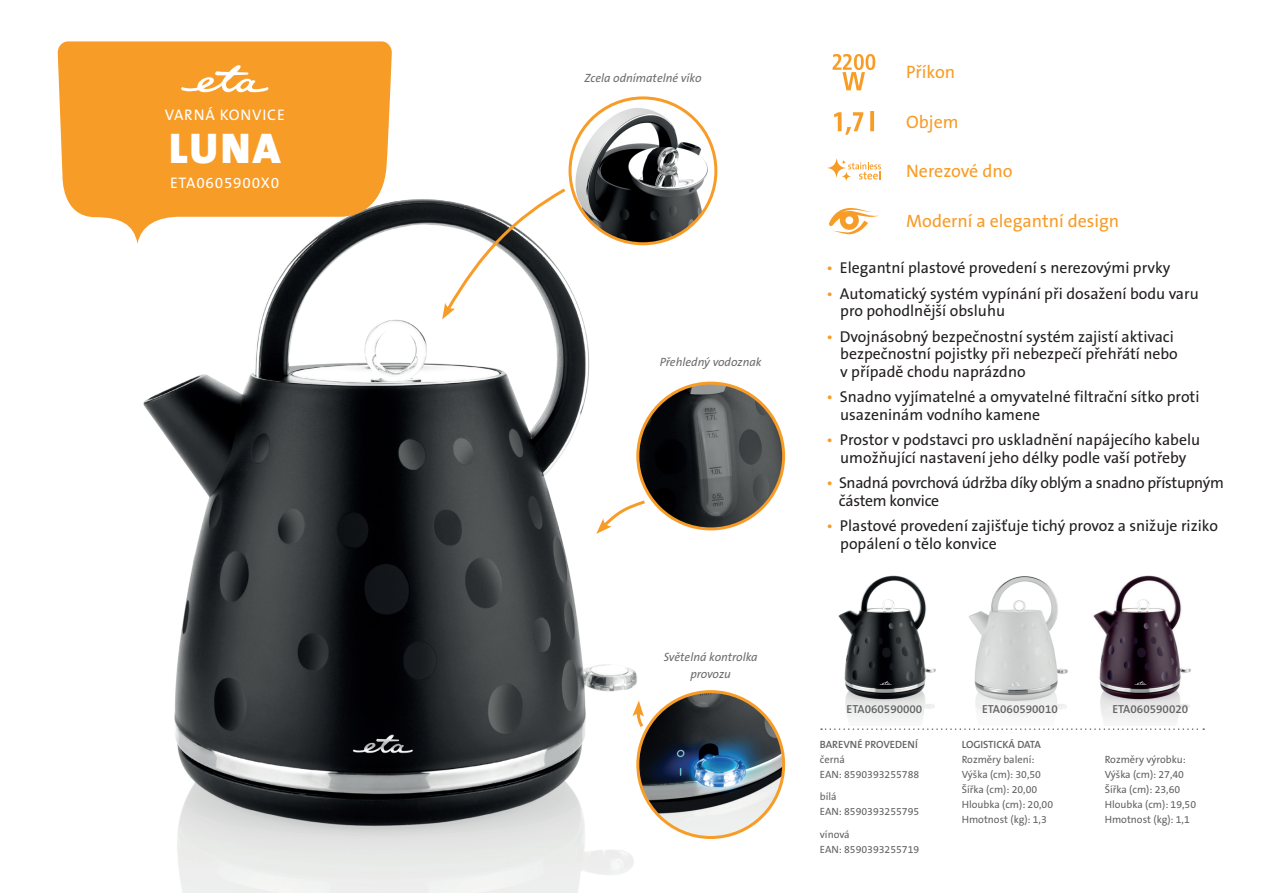
<style>
.page{position:relative;width:1263px;height:893px;background:#fff}
.page>*{position:absolute;margin:0;border:0;box-sizing:border-box;transform-origin:0 0}
.t1{font:900 43.2px "The Sans CE B9";color:#fff}
.t2{font:18px "The Sans CE B5 Plain";color:#f89c28}
.t3{font:15.75px/17.2px "The Sans CE B5 Plain";color:#231f20}
.t4{font:15.75px/17.2px "The Sans CE B5 Plain";letter-spacing:-.02em;color:#231f20}
.t5{font:15.45px "The Sans CE B5 Plain";letter-spacing:.05em;color:#fff}
.t6{font:italic 12px/16.5px "The Sans CE B5";color:#6c6d70;text-align:center}
.t7{font:600 11.7px "The Sans CE B6";color:#636366}
.t8{font:10.5px/15px "The Sans CE B5 Plain";color:#636366}
.t9{font:600 10.5px "The Sans CE B6";color:#636366}
.s1{color:#f89c28}
</style>
<div class="page">
<img style="left:143px;top:190px;width:520px;height:703px">
<svg style="left:58px;top:41px;width:334px;height:203px;background:#f2a544"></svg>
<svg style="left:821px;top:728px;width:383px;height:2px"></svg>
<svg style="left:181px;top:65px;width:87px;height:27px"></svg>
<img style="left:570px;top:98px;width:146px;height:146px;border-radius:73px">
<div style="left:568px;top:96px;width:149px;height:149px;border:3px solid #f89c28;border-radius:50%"></div>
<svg style="left:442px;top:188px;width:127px;height:131px"></svg>
<svg style="left:832px;top:54px;width:43px;height:36px"></svg>
<svg style="left:829px;top:208px;width:50px;height:26px"></svg>
<svg style="left:827px;top:158px;width:54px;height:23px"></svg>
<img style="left:638px;top:383px;width:146px;height:146px;border-radius:73px">
<div style="left:636px;top:382px;width:149px;height:148px;border:3px solid #f89c28;border-radius:50%"></div>
<img style="left:638px;top:692px;width:146px;height:145px;border-radius:73px">
<div style="left:636px;top:690px;width:149px;height:149px;border:3px solid #f89c28;border-radius:50%"></div>
<svg style="left:596px;top:498px;width:52px;height:36px"></svg>
<img style="left:838px;top:575px;width:98px;height:147px">
<img style="left:969px;top:576px;width:99px;height:141px">
<img style="left:1093px;top:575px;width:98px;height:150px">
<svg style="left:632px;top:701px;width:14px;height:29px"></svg>
<svg style="left:834px;top:111px;width:40px;height:24px"></svg>
<p class="t5" style="left:165px;top:106px;width:122px">VARNÁ KONVICE</p>
<h1 class="t1" style="left:169px;top:122px;width:113px">LUNA</h1>
<p class="t5" style="left:170px;top:174px;width:111px">ETA0605900X0</p>
<p class="t6" style="left:584px;top:71px;width:119px">Zcela odnímatelné víko</p>
<p class="t6" style="left:660px;top:354px;width:103px">Přehledný vodoznak</p>
<p class="t6" style="left:664px;top:649px;width:95px">Světelná kontrolka provozu</p>
<p class="t2" style="left:906px;top:62px;width:51px">Příkon</p>
<p class="t2" style="left:906px;top:112px;width:54px">Objem</p>
<p class="t2" style="left:906px;top:161px;width:108px">Nerezové dno</p>
<p class="t2" style="left:906px;top:211px;width:215px">Moderní a elegantní design</p>
<p class="t3" style="left:826px;top:260px;width:345px"><span class="s1">•</span> Elegantní plastové provedení s nerezovými prvky</p>
<p class="t3" style="left:840px;top:286px;width:360px;text-indent:-14px"><span class="s1">•</span> Automatický systém vypínání při dosažení bodu varu pro pohodlnější obsluhu</p>
<p class="t3" style="left:840px;top:329px;width:339px;text-indent:-14px"><span class="s1">•</span> Dvojnásobný bezpečnostní systém zajistí aktivaci bezpečnostní pojistky při nebezpečí přehřátí nebo v případě chodu naprázdno</p>
<p class="t3" style="left:840px;top:389px;width:361px;text-indent:-14px"><span class="s1">•</span> Snadno vyjímatelné a omyvatelné filtrační sítko proti usazeninám vodního kamene</p>
<p class="t3" style="left:826px;top:432px;width:375px;text-align:center"><span class="s1">•</span> Prostor v podstavci pro uskladnění napájecího kabelu umožňující nastavení jeho délky podle vaší potřeby</p>
<p class="t4" style="left:839px;top:475px;width:386px;text-indent:-12px"><span class="s1">•</span> Snadná povrchová údržba díky oblým a snadno přístupným částem konvice</p>
<p class="t3" style="left:840px;top:518px;width:379px;text-indent:-14px"><span class="s1">•</span> Plastové provedení zajišťuje tichý provoz a snižuje riziko popálení o tělo konvice</p>
<p class="t7" style="left:846px;top:703px;width:77px">ETA060590000</p>
<p class="t7" style="left:982px;top:703px;width:77px">ETA060590010</p>
<p class="t7" style="left:1112px;top:703px;width:77px">ETA060590020</p>
<p class="t9" style="left:820px;top:738px;width:99px">BAREVNÉ PROVEDENÍ</p>
<p class="t8" style="left:820px;top:752px;width:101px">černá<br>EAN: 8590393255788</p>
<p class="t8" style="left:820px;top:790px;width:101px">bílá<br>EAN: 8590393255795</p>
<p class="t8" style="left:820px;top:827px;width:101px">vínová<br>EAN: 8590393255719</p>
<p class="t9" style="left:962px;top:738px;width:81px">LOGISTICKÁ DATA</p>
<p class="t8" style="left:962px;top:752px;width:93px">Rozměry balení:<br>Výška (cm): 30,50<br>Šířka (cm): 20,00<br>Hloubka (cm): 20,00<br>Hmotnost (kg): 1,3</p>
<p class="t8" style="left:1105px;top:752px;width:93px">Rozměry výrobku:<br>Výška (cm): 27,40<br>Šířka (cm): 23,60<br>Hloubka (cm): 19,50<br>Hmotnost (kg): 1,1</p>
</div>
